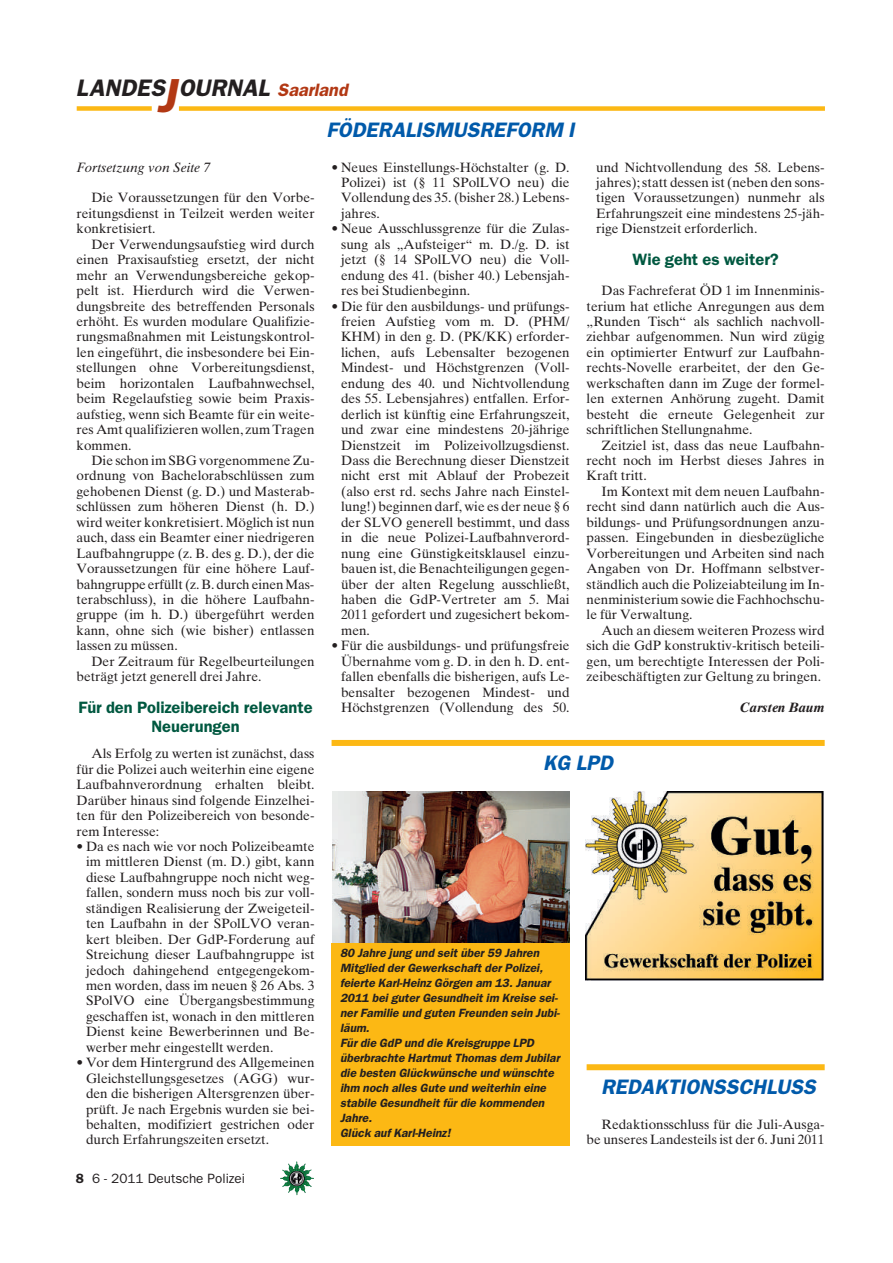
<style>
.page{position:relative;width:893px;height:1263px;background:#fff}
.page>*{position:absolute;margin:0;border:0;box-sizing:border-box;transform-origin:0 0}
.t1{font:24px "Franklin Gothic Demi Oblique OV YNMIAB";color:#231f20}
.t2{font:21px "Franklin Gothic Demi Oblique OV YNMIAB";color:#015aaa}
.t3{font:16.5px/19.5px "Franklin Gothic Demi OV VNMIAB";color:#005840;text-align:center}
.t4{font:13.5px/15.5px "Times Ten Roman OV TNMIAB";color:#231f20;text-align:justify}
.t5{font:13.5px "Franklin Gothic Book OV WNMIAB";color:#231f20}
.t6{font:13.5px "Times Ten Italic OV SNMIAB";color:#231f20}
.t7{font:13.5px "Times Ten Bold Italic OV UNMIAB";color:#231f20}
.t8{font:12px/15px "Franklin Gothic Demi Oblique OV YNMIAB";color:#231f20}
.s1{font-size:48px;color:#b23814}
.s2{font-size:18px;color:#b23814}
.s3{font-family:"Franklin Gothic Demi OV VNMIAB"}
</style>
<div class="page">
<img style="left:282px;top:1163px;width:32px;height:32px">
<div style="left:77px;top:106px;width:75px;height:5px;background:#fcb814"></div>
<div style="left:179px;top:106px;width:646px;height:5px;background:#fcb814"></div>
<div style="left:332px;top:941px;width:238px;height:205px;background:#fcb814"></div>
<img style="left:332px;top:792px;width:238px;height:150px">
<img style="left:586px;top:791px;width:238px;height:190px">
<div style="left:587px;top:1064px;width:238px;height:6px;background:#fcb814"></div>
<div style="left:332px;top:740px;width:493px;height:6px;background:#fcb814"></div>
<h1 class="t1" style="left:76px;top:79px;width:273px">LANDES<span class="s1">J</span>OURNAL <span class="s2">Saarland</span></h1>
<h2 class="t2" style="left:327px;top:121px;width:249px">FÖDERALISMUSREFORM I</h2>
<p class="t6" style="left:77px;top:162px;width:135px">Fortsetzung von Seite 7</p>
<p class="t4" style="left:341px;top:161px;width:230px;text-indent:-10px">• Neues Einstellungs-Höchstalter (g. D.<br>Polizei) ist (§ 11 SPolLVO neu) die Vollendung des 35. (bisher 28.) Lebens&shy;jahres.</p>
<p class="t4" style="left:341px;top:222px;width:230px;text-indent:-10px">• Neue Ausschlussgrenze für die Zulas&shy;sung als „Aufsteiger“ m. D./g. D. ist jetzt (§ 14 SPolLVO neu) die Voll&shy;endung des 41. (bisher 40.) Lebensjah&shy;res bei Studienbeginn.</p>
<p class="t4" style="left:341px;top:300px;width:230px;text-indent:-10px">• Die für den ausbildungs- und prüfungs&shy;freien Aufstieg vom m. D. (PHM/ KHM) in den g. D. (PK/KK) erforder&shy;lichen, aufs Lebensalter bezogenen Mindest- und Höchstgrenzen (Voll&shy;endung des 40. und Nichtvollendung des 55. Lebensjahres) entfallen. Erfor&shy;derlich ist künftig eine Erfahrungszeit, und zwar eine mindestens 20-jährige Dienstzeit im Polizeivollzugsdienst.<br>Dass die Berechnung dieser Dienstzeit nicht erst mit Ablauf der Probezeit (also erst rd. sechs Jahre nach Einstel&shy;lung!) beginnen darf, wie es der neue § 6 der SLVO generell bestimmt, und dass in die neue Polizei-Laufbahnverord&shy;nung eine Günstigkeitsklausel einzu&shy;bauen ist, die Benachteiligungen gegen&shy;über der alten Regelung ausschließt, haben die GdP-Vertreter am 5. Mai 2011 gefordert und zugesichert bekom&shy;men.</p>
<p class="t4" style="left:341px;top:639px;width:230px;text-indent:-10px">• Für die ausbildungs- und prüfungsfreie Übernahme vom g. D. in den h. D. ent&shy;fallen ebenfalls die bisherigen, aufs Le&shy;bensalter bezogenen Mindest- und Höchstgrenzen (Vollendung des 50.</p>
<p class="t4" style="left:596px;top:161px;width:230px">und Nichtvollendung des 58. Lebens&shy;jahres); statt dessen ist (neben den sons&shy;tigen Voraussetzungen) nunmehr als Erfahrungszeit eine mindestens 25-jäh&shy;rige Dienstzeit erforderlich.</p>
<p class="t3" style="left:632px;top:251px;width:148px">Wie geht es weiter?</p>
<p class="t4" style="left:587px;top:284px;width:240px;text-indent:15px">Das Fachreferat ÖD 1 im Innenminis&shy;terium hat etliche Anregungen aus dem „Runden Tisch“ als sachlich nachvoll&shy;ziehbar aufgenommen. Nun wird zügig ein optimierter Entwurf zur Laufbahn&shy;rechts-Novelle erarbeitet, der den Ge&shy;werkschaften dann im Zuge der formel&shy;len externen Anhörung zugeht. Damit besteht die erneute Gelegenheit zur schriftlichen Stellungnahme.</p>
<p class="t4" style="left:587px;top:439px;width:240px;text-indent:15px">Zeitziel ist, dass das neue Laufbahn&shy;recht noch im Herbst dieses Jahres in Kraft tritt.</p>
<p class="t4" style="left:587px;top:485px;width:240px;text-indent:15px">Im Kontext mit dem neuen Laufbahn&shy;recht sind dann natürlich auch die Aus&shy;bildungs- und Prüfungsordnungen anzu&shy;passen. Eingebunden in diesbezügliche Vorbereitungen und Arbeiten sind nach Angaben von Dr. Hoffmann selbstver&shy;ständlich auch die Polizeiabteilung im In&shy;nenministerium sowie die Fachhochschu&shy;le für Verwaltung.</p>
<p class="t4" style="left:587px;top:624px;width:240px;text-indent:15px">Auch an diesem weiteren Prozess wird sich die GdP konstruktiv-kritisch beteili&shy;gen, um berechtigte Interessen der Poli&shy;zeibeschäftigten zur Geltung zu bringen.</p>
<p class="t7" style="left:740px;top:702px;width:86px">Carsten Baum</p>
<p class="t4" style="left:77px;top:192px;width:240px;text-indent:15px">Die Voraussetzungen für den Vorbe&shy;reitungsdienst in Teilzeit werden weiter konkretisiert.</p>
<p class="t4" style="left:77px;top:238px;width:240px;text-indent:15px">Der Verwendungsaufstieg wird durch einen Praxisaufstieg ersetzt, der nicht mehr an Verwendungsbereiche gekop&shy;pelt ist. Hierdurch wird die Verwen&shy;dungsbreite des betreffenden Personals erhöht. Es wurden modulare Qualifizie&shy;rungsmaßnahmen mit Leistungskontrol&shy;len eingeführt, die insbesondere bei Ein&shy;stellungen ohne Vorbereitungsdienst, beim horizontalen Laufbahnwechsel, beim Regelaufstieg sowie beim Praxis&shy;aufstieg, wenn sich Beamte für ein weite&shy;res Amt qualifizieren wollen, zum Tragen kommen.</p>
<p class="t4" style="left:77px;top:454px;width:240px;text-indent:15px">Die schon im SBG vorgenommene Zu&shy;ordnung von Bachelorabschlüssen zum gehobenen Dienst (g. D.) und Masterab&shy;schlüssen zum höheren Dienst (h. D.) wird weiter konkretisiert. Möglich ist nun auch, dass ein Beamter einer niedrigeren Laufbahngruppe (z. B. des g. D.), der die Voraussetzungen für eine höhere Lauf&shy;bahngruppe erfüllt (z. B. durch einen Mas&shy;terabschluss), in die höhere Laufbahn&shy;gruppe (im h. D.) übergeführt werden kann, ohne sich (wie bisher) entlassen lassen zu müssen.</p>
<p class="t4" style="left:77px;top:655px;width:240px;text-indent:15px">Der Zeitraum für Regelbeurteilungen beträgt jetzt generell drei Jahre.</p>
<p class="t3" style="left:78px;top:699px;width:236px">Für den Polizeibereich relevante<br>Neuerungen</p>
<p class="t4" style="left:77px;top:747px;width:240px;text-indent:15px">Als Erfolg zu werten ist zunächst, dass für die Polizei auch weiterhin eine eigene Laufbahnverordnung erhalten bleibt.<br>Darüber hinaus sind folgende Einzelhei&shy;ten für den Polizeibereich von besonde&shy;rem Interesse:</p>
<p class="t4" style="left:86px;top:840px;width:230px;text-indent:-10px">• Da es nach wie vor noch Polizeibeamte im mittleren Dienst (m. D.) gibt, kann diese Laufbahngruppe noch nicht weg&shy;fallen, sondern muss noch bis zur voll&shy;ständigen Realisierung der Zweigeteil&shy;ten Laufbahn in der SPolLVO veran&shy;kert bleiben. Der GdP-Forderung auf Streichung dieser Laufbahngruppe ist jedoch dahingehend entgegengekom&shy;men worden, dass im neuen § 26 Abs. 3<br>SPolVO eine Übergangsbestimmung geschaffen ist, wonach in den mittleren Dienst keine Bewerberinnen und Be&shy;werber mehr eingestellt werden.</p>
<p class="t4" style="left:86px;top:1056px;width:230px;text-indent:-10px">• Vor dem Hintergrund des Allgemeinen Gleichstellungsgesetzes (AGG) wur&shy;den die bisherigen Altersgrenzen über&shy;prüft. Je nach Ergebnis wurden sie bei&shy;behalten, modifiziert gestrichen oder durch Erfahrungszeiten ersetzt.</p>
<h2 class="t2" style="left:543px;top:755px;width:71px">KG LPD</h2>
<p class="t8" style="left:340px;top:946px;width:221px">80 Jahre jung und seit über 59 Jahren<br>Mitglied der Gewerkschaft der Polizei, feierte Karl-Heinz Görgen am 13. Januar<br>2011 bei guter Gesundheit im Kreise sei&shy;ner Familie und guten Freunden sein Jubi&shy;läum.<br>Für die GdP und die Kreisgruppe LPD überbrachte Hartmut Thomas dem Jubilar die besten Glückwünsche und wünschte ihm noch alles Gute und weiterhin eine stabile Gesundheit für die kommenden<br>Jahre.<br>Glück auf Karl-Heinz!</p>
<h2 class="t2" style="left:601px;top:1079px;width:216px">REDAKTIONSSCHLUSS</h2>
<p class="t4" style="left:587px;top:1118px;width:239px;text-align:right">Redaktionsschluss für die Juli-Ausga&shy;be unseres Landesteils ist der 6. Juni 2011</p>
<p class="t5" style="left:76px;top:1173px;width:171px"><span class="s3">8</span> 6 - 2011 Deutsche Polizei</p>
</div>
